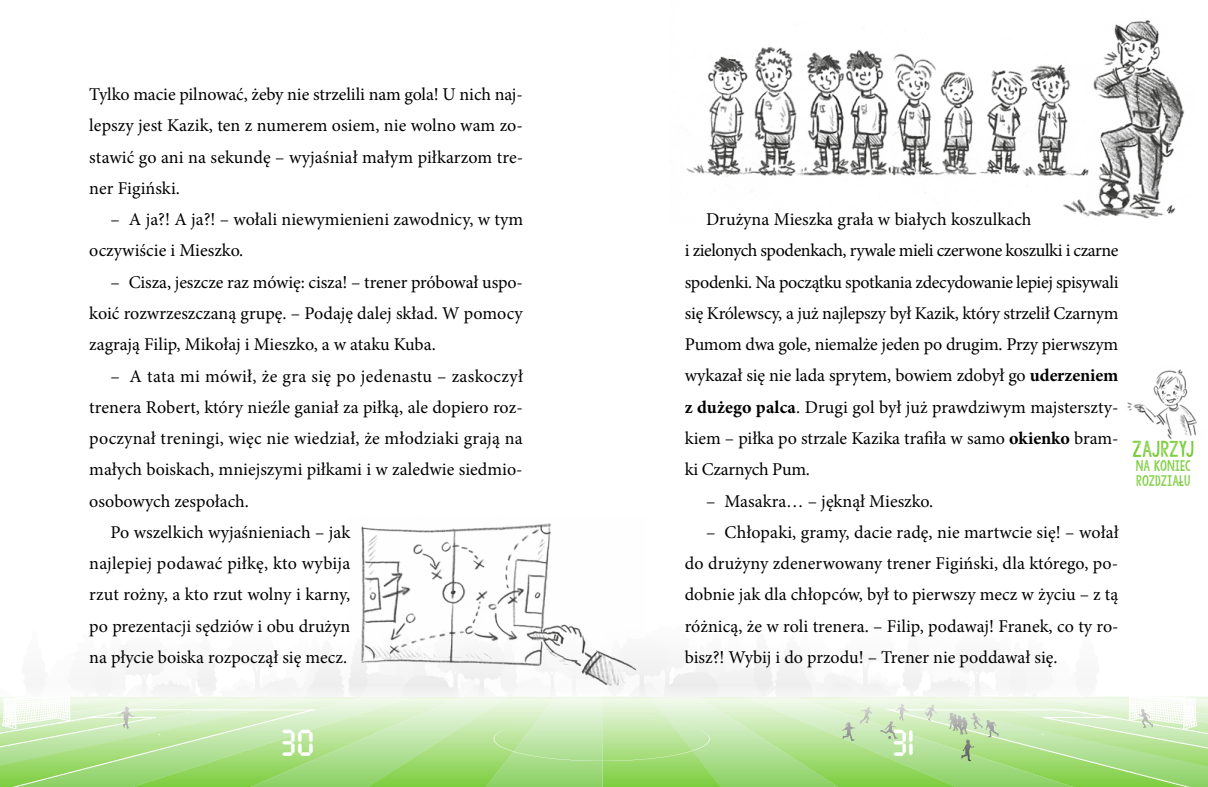
<style>
.page{position:relative;width:1208px;height:787px;background:#fff}
.page>*{position:absolute;margin:0;border:0;box-sizing:border-box;transform-origin:0 0}
.t1{font:36px "DJB Get Digital PL";color:#fff}
.t2{font:18px/31.2px "Minion Pro";color:#000;text-align:justify}
.t3{font:18px "Minion Pro";letter-spacing:.02em;color:#000}
.t4{font:18px "KG Allof Me";color:#6ec829}
.t5{font:12px/14.4px "KG Allof Me";color:#6ec829}
.s1{font-weight:700}
</style>
<div class="page">
<svg style="left:0;top:651px;width:1208px;height:136px"></svg>
<img style="left:347px;top:523px;width:299px;height:168px">
<img style="left:686px;top:20px;width:499px;height:199px">
<img style="left:1127px;top:369px;width:70px;height:71px">
<p class="t2" style="left:89px;top:79px;width:435px">Tylko macie pilnować, żeby nie strzelili nam gola! U nich naj&shy;lepszy jest Kazik, ten z numerem osiem, nie wolno wam zo&shy;stawić go ani na sekundę – wyjaśniał małym piłkarzom tre&shy;ner Figiński.</p>
<p class="t2" style="left:89px;top:204px;width:435px;text-indent:21px">– A ja?! A ja?! – wołali niewymienieni zawodnicy, w tym oczywiście i Mieszko.</p>
<p class="t2" style="left:89px;top:266px;width:435px;text-indent:21px">– Cisza, jeszcze raz mówię: cisza! – trener próbował uspo&shy;koić rozwrzeszczaną grupę. – Podaję dalej skład. W pomocy zagrają Filip, Mikołaj i Mieszko, a w ataku Kuba.</p>
<p class="t3" style="left:111px;top:364px;width:414px">– A tata mi mówił, że gra się po jedenastu – zaskoczył</p>
<p class="t2" style="left:89px;top:391px;width:435px">trenera Robert, który nieźle ganiał za piłką, ale dopiero roz-</p>
<p class="t2" style="left:89px;top:423px;width:435px">poczynał treningi, więc nie wiedział, że młodziaki grają na</p>
<p class="t2" style="left:89px;top:454px;width:435px">małych boiskach, mniejszymi piłkami i w zaledwie siedmio-</p>
<p class="t2" style="left:89px;top:485px;width:161px">osobowych zespołach.</p>
<p class="t2" style="left:111px;top:516px;width:241px">Po wszelkich wyjaśnieniach – jak</p>
<p class="t2" style="left:89px;top:548px;width:262px">najlepiej podawać piłkę, kto wybija</p>
<p class="t2" style="left:89px;top:579px;width:262px">rzut rożny, a kto rzut wolny i karny,</p>
<p class="t2" style="left:89px;top:610px;width:263px">po prezentacji sędziów i obu drużyn</p>
<p class="t2" style="left:89px;top:641px;width:259px">na płycie boiska rozpoczął się mecz.</p>
<p class="t2" style="left:685px;top:204px;width:435px;text-align:left;text-indent:21px">Drużyna Mieszka grała w białych koszulkach<br>i zielonych spodenkach, rywale mieli czerwone koszulki i czarne spodenki. Na początku spotkania zdecydowanie lepiej spisywali się Królewscy, a już najlepszy był Kazik, który strzelił Czarnym Pumom dwa gole, niemalże jeden po drugim. Przy pierwszym wykazał się nie lada sprytem, bowiem zdobył go <span class="s1">uderzeniem z dużego palca</span>. Drugi gol był już prawdziwym majsterszty&shy;kiem – piłka po strzale Kazika trafiła w samo <span class="s1">okienko</span> bram&shy;ki Czarnych Pum.</p>
<p class="t2" style="left:706px;top:485px;width:229px">– Masakra… – jęknął Mieszko.</p>
<p class="t2" style="left:685px;top:516px;width:435px;text-indent:21px">– Chłopaki, gramy, dacie radę, nie martwcie się! – wołał do drużyny zdenerwowany trener Figiński, dla którego, po&shy;dobnie jak dla chłopców, był to pierwszy mecz w życiu – z tą różnicą, że w roli trenera. – Filip, podawaj! Franek, co ty ro&shy;bisz?! Wybij i do przodu! – Trener nie poddawał się.</p>
<p class="t4" style="left:1132px;top:437px;width:64px">ZAJRZYJ</p>
<p class="t5" style="left:1135px;top:459px;width:57px">NA KONIEC<br>ROZDZIAŁU</p>
<h1 class="t1" style="left:279px;top:723px;width:37px">30</h1>
<h1 class="t1" style="left:889px;top:723px;width:26px">31</h1>
</div>
